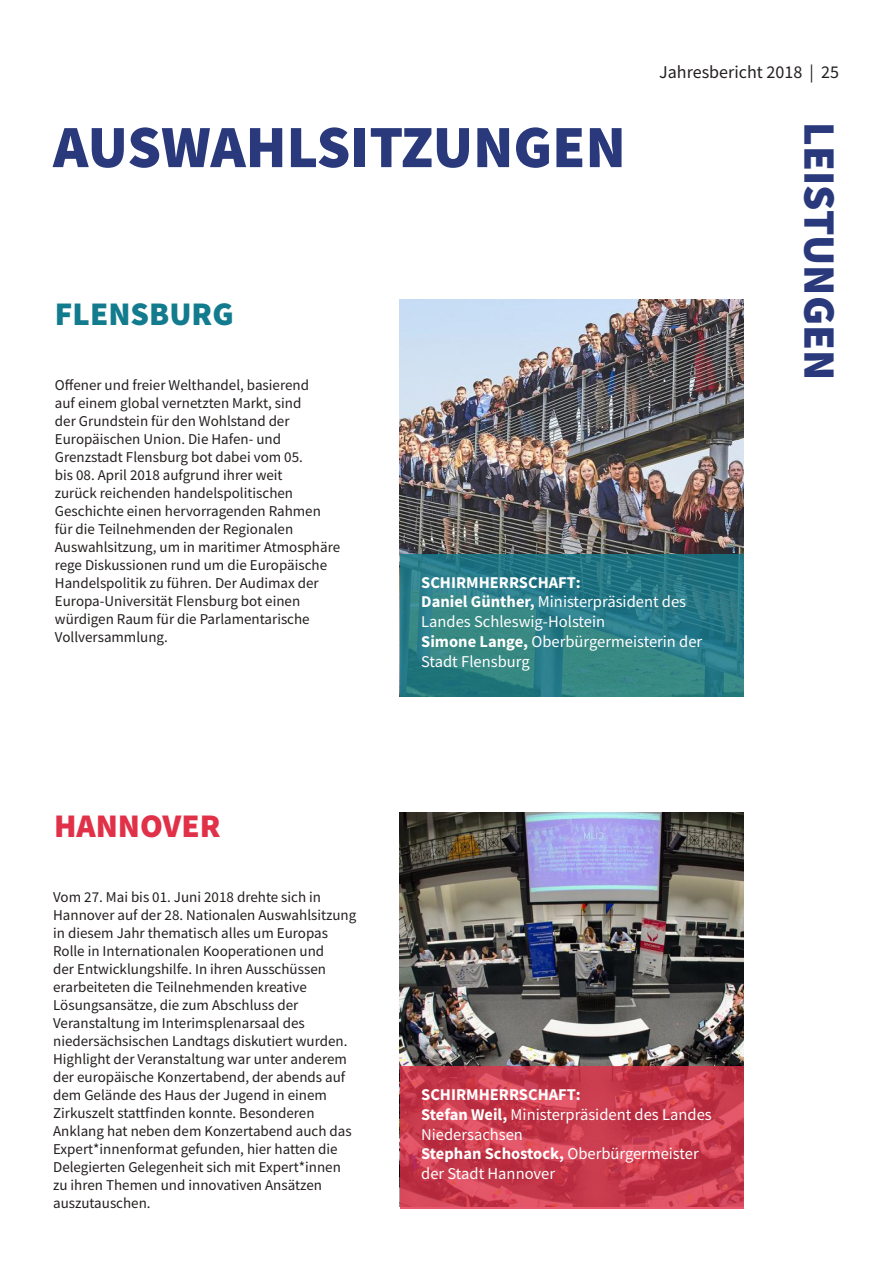
<style>
.page{position:relative;width:893px;height:1263px;background:#fff}
.page>*{position:absolute;margin:0;border:0;box-sizing:border-box;transform-origin:0 0}
.t1{font:900 60px "Source Sans Pro";color:#29397b}
.t2{font:900 45px "Source Sans Pro";color:#29397b}
.t3{font:900 33px "Source Sans Pro";color:#137b8e}
.t4{font:900 33px "Source Sans Pro";color:#e13149}
.t5{font:18px "Source Sans Pro";color:#241f1f}
.t6{font:16.5px/19.8px "Source Sans Pro";color:#fff}
.t7{font:15px/18px "Source Sans Pro";color:#241f1f}
.s1{font-weight:700}
</style>
<div class="page">
<img style="left:400px;top:300px;width:343px;height:254px">
<img style="left:400px;top:812px;width:343px;height:254px">
<svg style="left:400px;top:554px;width:343px;height:142px;background:#2b7d85"></svg>
<svg style="left:400px;top:1066px;width:343px;height:143px;background:#c93b4e"></svg>
<h1 class="t1" style="left:53px;top:106px;width:574px">AUSWAHLSITZUNGEN</h1>
<h3 class="t3" style="left:55px;top:291px;width:180px">FLENSBURG</h3>
<p class="t5" style="left:659px;top:61px;width:181px">Jahresbericht 2018 | 25</p>
<h2 class="t2" style="left:850px;top:122px;width:259px;rotate:90deg">LEISTUNGEN</h2>
<p class="t7" style="left:55px;top:376px;width:287px">Offener und freier Welthandel, basierend<br>auf einem global vernetzten Markt, sind<br>der Grundstein für den Wohlstand der Europäischen Union. Die Hafen- und Grenzstadt Flensburg bot dabei vom 05.<br>bis 08. April 2018 aufgrund ihrer weit<br>zurück reichenden handelspolitischen Geschichte einen hervorragenden Rahmen für die Teilnehmenden der Regionalen Auswahlsitzung, um in maritimer Atmosphäre rege Diskussionen rund um die Europäische Handelspolitik zu führen. Der Audimax der Europa-Universität Flensburg bot einen würdigen Raum für die Parlamentarische Vollversammlung.</p>
<h3 class="t4" style="left:54px;top:803px;width:168px">HANNOVER</h3>
<p class="t7" style="left:53px;top:888px;width:305px">Vom 27. Mai bis 01. Juni 2018 drehte sich in Hannover auf der 28. Nationalen Auswahlsitzung in diesem Jahr thematisch alles um Europas Rolle in Internationalen Kooperationen und<br>der Entwicklungshilfe. In ihren Ausschüssen erarbeiteten die Teilnehmenden kreative Lösungsansätze, die zum Abschluss der Veranstaltung im Interimsplenarsaal des niedersächsischen Landtags diskutiert wurden.<br>Highlight der Veranstaltung war unter anderem der europäische Konzertabend, der abends auf dem Gelände des Haus der Jugend in einem Zirkuszelt stattfinden konnte. Besonderen Anklang hat neben dem Konzertabend auch das Expert*innenformat gefunden, hier hatten die Delegierten Gelegenheit sich mit Expert*innen zu ihren Themen und innovativen Ansätzen auszutauschen.</p>
<p class="t6" style="left:421px;top:572px;width:283px"><span class="s1">SCHIRMHERRSCHAFT:<br>Daniel Günther,</span> Ministerpräsident des<br>Landes Schleswig-Holstein<br><span class="s1">Simone Lange,</span> Oberbürgermeisterin der<br>Stadt Flensburg</p>
<p class="t6" style="left:421px;top:1084px;width:292px"><span class="s1">SCHIRMHERRSCHAFT:<br>Stefan Weil,</span> Ministerpräsident des Landes<br>Niedersachsen<br><span class="s1">Stephan Schostock,</span> Oberbürgermeister der Stadt Hannover</p>
</div>
